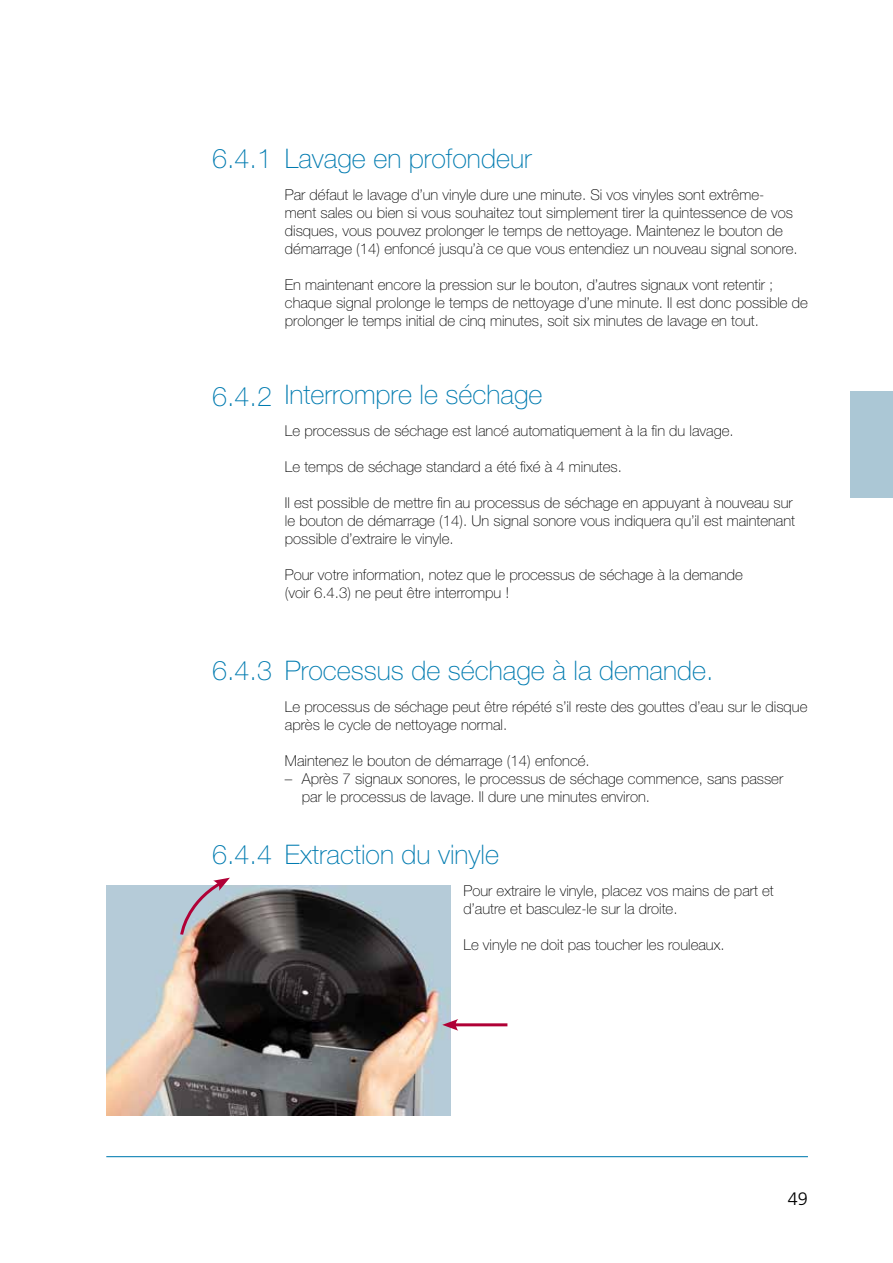
<style>
.page{position:relative;width:893px;height:1263px;background:#fff}
.page>*{position:absolute;margin:0;border:0;box-sizing:border-box;transform-origin:0 0}
.t1{font:100 27px "Helvetica Neue LT Pro";color:#007bb0}
.t2{font:300 18px "Frutiger";color:#000}
.t3{font:100 15px/18px "Helvetica Neue LT Pro";color:#000}
</style>
<div class="page">
<hr style="left:106px;top:1156px;width:702px;height:1px;background:#007bb0">
<img style="left:106px;top:885px;width:345px;height:230px">
<div style="left:850px;top:391px;width:43px;height:106px;background:#abc7d5"></div>
<svg style="left:179px;top:878px;width:51px;height:59px;background:#9b919a"></svg>
<hr style="left:453px;top:1023px;width:54px;height:3px;background:#b00036">
<svg style="left:442px;top:1019px;width:16px;height:12px"></svg>
<h1 class="t1" style="left:212px;top:143px;width:321px">6.4.1 Lavage en profondeur</h1>
<p class="t3" style="left:285px;top:186px;width:514px">Par défaut le lavage d’un vinyle dure une minute. Si vos vinyles sont extrême&shy;ment sales ou bien si vous souhaitez tout simplement tirer la quintessence de vos disques, vous pouvez prolonger le temps de nettoyage. Maintenez le bouton de démarrage (14) enfoncé jusqu’à ce que vous entendiez un nouveau signal sonore.</p>
<p class="t3" style="left:285px;top:276px;width:525px">En maintenant encore la pression sur le bouton, d’autres signaux vont retentir ; chaque signal prolonge le temps de nettoyage d’une minute. Il est donc possible de prolonger le temps initial de cinq minutes, soit six minutes de lavage en tout.</p>
<h1 class="t1" style="left:212px;top:381px;width:62px">6.4.2</h1>
<h1 class="t1" style="left:285px;top:379px;width:259px">Interrompre le séchage</h1>
<p class="t3" style="left:285px;top:422px;width:450px">Le processus de séchage est lancé automatiquement à la fin du lavage.</p>
<p class="t3" style="left:285px;top:458px;width:339px">Le temps de séchage standard a été fixé à 4 minutes.</p>
<p class="t3" style="left:285px;top:494px;width:512px">Il est possible de mettre fin au processus de séchage en appuyant à nouveau sur le bouton de démarrage (14). Un signal sonore vous indiquera qu’il est maintenant possible d’extraire le vinyle.</p>
<p class="t3" style="left:285px;top:566px;width:460px">Pour votre information, notez que le processus de séchage à la demande (voir 6.4.3) ne peut être interrompu !</p>
<h1 class="t1" style="left:212px;top:655px;width:503px">6.4.3 Processus de séchage à la demande.</h1>
<p class="t3" style="left:285px;top:698px;width:524px">Le processus de séchage peut être répété s’il reste des gouttes d’eau sur le disque après le cycle de nettoyage normal.</p>
<p class="t3" style="left:285px;top:752px;width:306px">Maintenez le bouton de démarrage (14) enfoncé.</p>
<p class="t3" style="left:302px;top:770px;width:483px;text-indent:-17px">– Après 7 signaux sonores, le processus de séchage commence, sans passer par le processus de lavage. Il dure une minutes environ.</p>
<h1 class="t1" style="left:212px;top:839px;width:62px">6.4.4</h1>
<h1 class="t1" style="left:285px;top:839px;width:216px">Extraction du vinyle</h1>
<p class="t3" style="left:463px;top:882px;width:312px">Pour extraire le vinyle, placez vos mains de part et d’autre et basculez-le sur la droite.</p>
<p class="t3" style="left:463px;top:936px;width:263px">Le vinyle ne doit pas toucher les rouleaux.</p>
<p class="t2" style="left:788px;top:1188px;width:22px">49</p>
</div>
